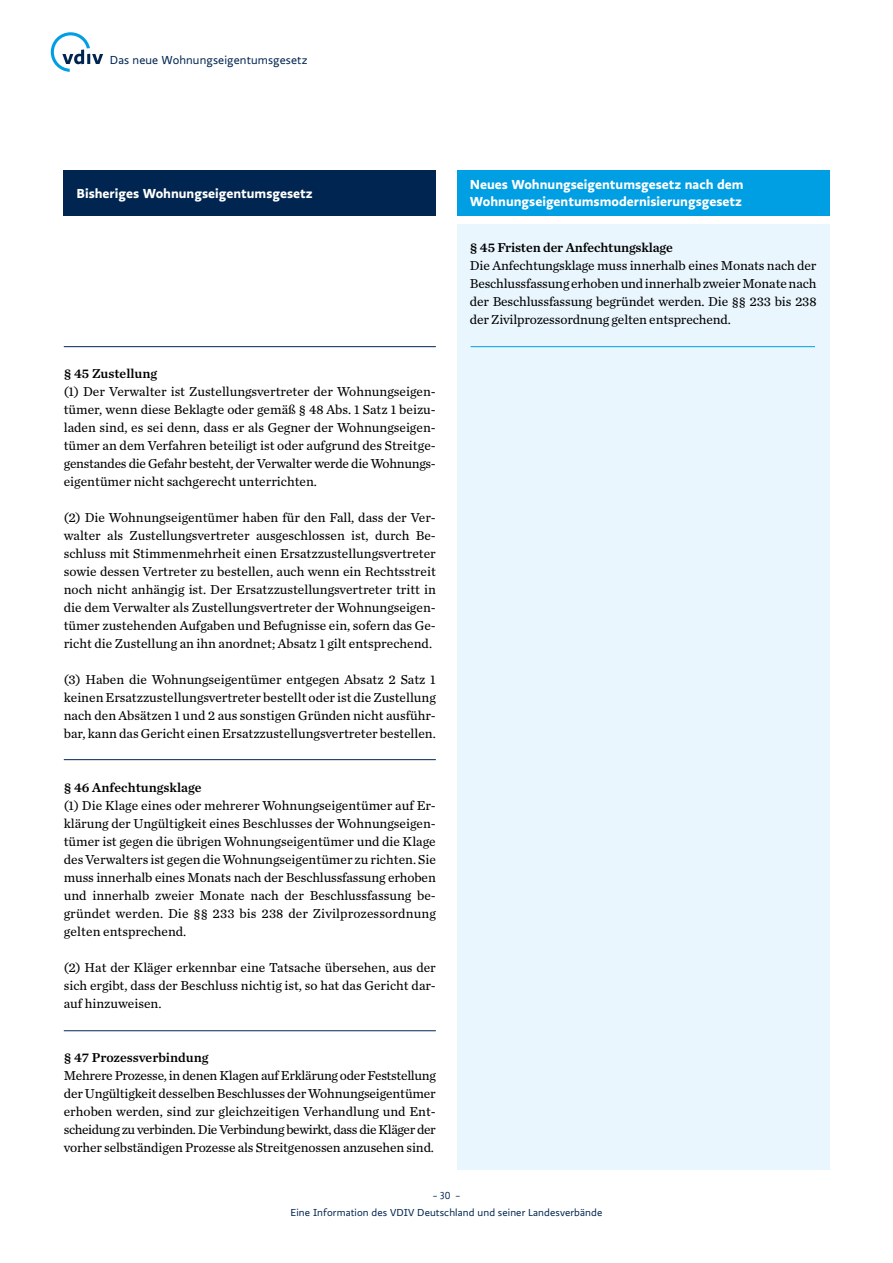
<style>
.page{position:relative;width:893px;height:1263px;background:#fff}
.page>*{position:absolute;margin:0;border:0;box-sizing:border-box;transform-origin:0 0}
.t1{font:13.5px/18px "Chronicle Text G2";color:#000;text-align:justify}
.t2{font:700 13.5px/16.2px "Ratio";color:#fff}
.t3{font:13.5px "Chronicle Text G2 Semi";color:#000}
.t4{font:12px "Ratio";letter-spacing:.01em;color:#002550}
.t5{font:10.5px "Ratio";letter-spacing:.01em;color:#002550}
.t6{font:10.5px "Ratio Display";color:#002550}
</style>
<div class="page">
<div style="left:64px;top:170px;width:372px;height:45px;background:#002550"></div>
<div style="left:457px;top:170px;width:372px;height:45px;background:#009ee3"></div>
<div style="left:457px;top:225px;width:372px;height:945px;background:#eaf6fe"></div>
<hr style="left:471px;top:346px;width:344px;height:1px;background:#009ee3">
<hr style="left:64px;top:346px;width:372px;height:1px;background:#002550">
<hr style="left:64px;top:759px;width:372px;height:1px;background:#002550">
<hr style="left:64px;top:1030px;width:372px;height:1px;background:#002550">
<svg style="left:51px;top:32px;width:52px;height:40px"></svg>
<p class="t4" style="left:110px;top:53px;width:199px">Das neue Wohnungseigentumsgesetz</p>
<p class="t2" style="left:77px;top:185px;width:238px">Bisheriges Wohnungseigentumsgesetz</p>
<p class="t2" style="left:470px;top:177px;width:275px">Neues Wohnungseigentumsgesetz nach dem<br>Wohnungseigentumsmodernisierungsgesetz</p>
<p class="t3" style="left:470px;top:237px;width:205px">§ 45 Fristen der Anfechtungsklage</p>
<p class="t1" style="left:470px;top:256px;width:348px">Die Anfechtungsklage muss innerhalb eines Monats nach der Beschlussfassung erhoben und innerhalb zweier Monate nach der Beschlussfassung begründet werden. Die §§ 233 bis 238 der Zivilprozessordnung gelten entsprechend.</p>
<p class="t3" style="left:64px;top:363px;width:95px">§ 45 Zustellung</p>
<p class="t1" style="left:64px;top:382px;width:374px">(1) Der Verwalter ist Zustellungsvertreter der Wohnungseigen&shy;tümer, wenn diese Beklagte oder gemäß § 48 Abs. 1 Satz 1 beizu&shy;laden sind, es sei denn, dass er als Gegner der Wohnungseigen&shy;tümer an dem Verfahren beteiligt ist oder aufgrund des Streitge&shy;genstandes die Gefahr besteht, der Verwalter werde die Wohnungs&shy;eigentümer nicht sachgerecht unterrichten.</p>
<p class="t1" style="left:64px;top:508px;width:374px">(2) Die Wohnungseigentümer haben für den Fall, dass der Ver&shy;walter als Zustellungsvertreter ausgeschlossen ist, durch Be&shy;schluss mit Stimmenmehrheit einen Ersatzzustellungsvertreter sowie dessen Vertreter zu bestellen, auch wenn ein Rechtsstreit noch nicht anhängig ist. Der Ersatzzustellungsvertreter tritt in die dem Verwalter als Zustellungsvertreter der Wohnungseigen&shy;tümer zustehenden Aufgaben und Befugnisse ein, sofern das Ge&shy;richt die Zustellung an ihn anordnet; Absatz 1 gilt entsprechend.</p>
<p class="t1" style="left:64px;top:670px;width:374px">(3) Haben die Wohnungseigentümer entgegen Absatz 2 Satz 1 keinen Ersatzzustellungsvertreter bestellt oder ist die Zustellung nach den Absätzen 1 und 2 aus sonstigen Gründen nicht ausführ&shy;bar, kann das Gericht einen Ersatzzustellungsvertreter bestellen.</p>
<p class="t3" style="left:64px;top:777px;width:139px">§ 46 Anfechtungsklage</p>
<p class="t1" style="left:64px;top:796px;width:374px">(1) Die Klage eines oder mehrerer Wohnungseigentümer auf Er&shy;klärung der Ungültigkeit eines Beschlusses der Wohnungseigen&shy;tümer ist gegen die übrigen Wohnungseigentümer und die Klage des Verwalters ist gegen die Wohnungseigentümer zu richten. Sie muss innerhalb eines Monats nach der Beschlussfassung erhoben und innerhalb zweier Monate nach der Beschlussfassung be&shy;gründet werden. Die §§ 233 bis 238 der Zivilprozessordnung gelten entsprechend.</p>
<p class="t1" style="left:64px;top:958px;width:374px">(2) Hat der Kläger erkennbar eine Tatsache übersehen, aus der sich ergibt, dass der Beschluss nichtig ist, so hat das Gericht dar&shy;auf hinzuweisen.</p>
<p class="t3" style="left:64px;top:1047px;width:146px">§ 47 Prozessverbindung</p>
<p class="t1" style="left:64px;top:1066px;width:374px">Mehrere Prozesse, in denen Klagen auf Erklärung oder Feststellung der Ungültigkeit desselben Beschlusses der Wohnungseigentümer erhoben werden, sind zur gleichzeitigen Verhandlung und Ent&shy;scheidung zu verbinden. Die Verbindung bewirkt, dass die Kläger der vorher selbständigen Prozesse als Streitgenossen anzusehen sind.</p>
<p class="t6" style="left:433px;top:1190px;width:29px">– 30 –</p>
<p class="t5" style="left:291px;top:1206px;width:313px">Eine Information des VDIV Deutschland und seiner Landesverbände</p>
</div>
